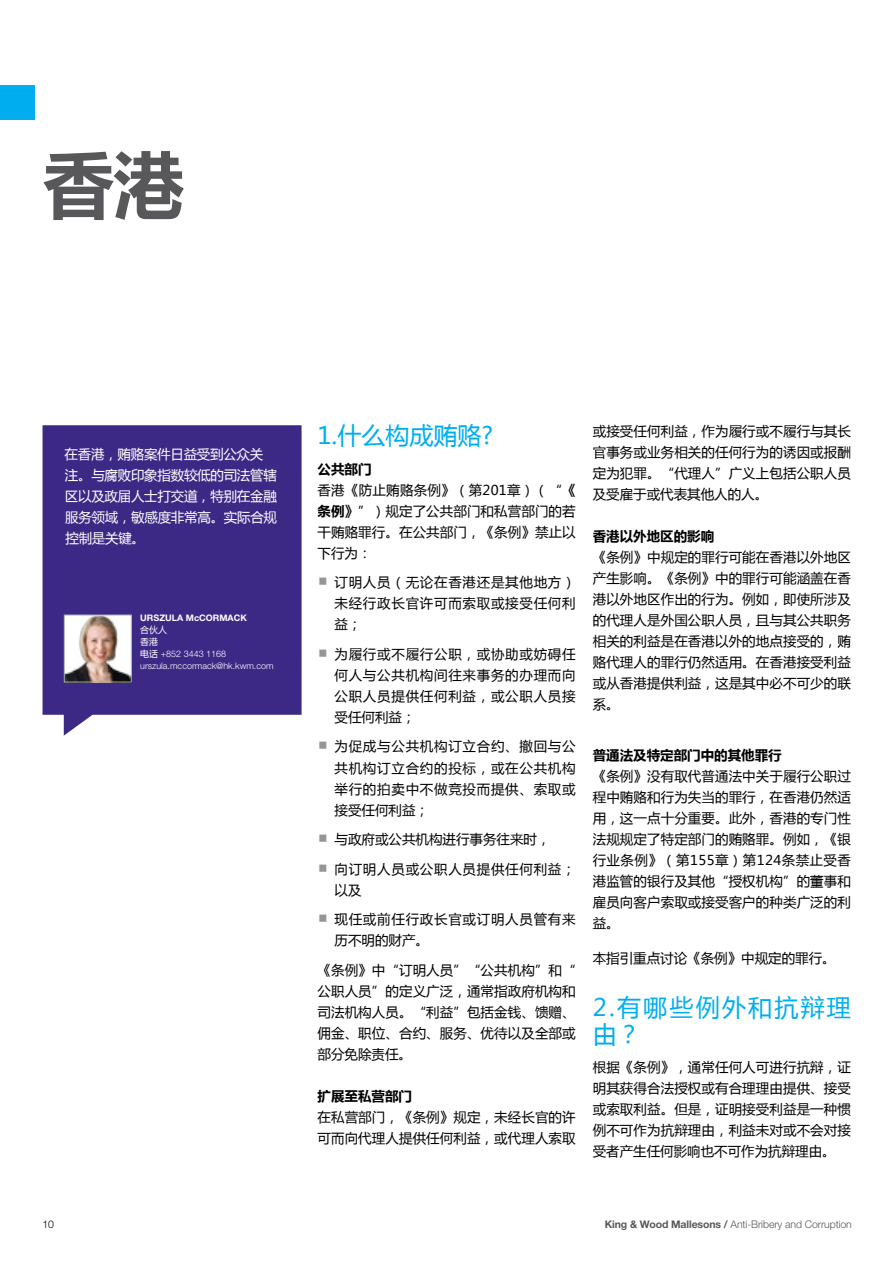
<style>
.page{position:relative;width:893px;height:1263px;background:#fff}
.page>*{position:absolute;margin:0;border:0;box-sizing:border-box;transform-origin:0 0}
.t1{font:700 72px "Microsoft Ya Hei";color:#58585b}
.t2{font:24px/27px "Microsoft Ya Hei";letter-spacing:.095em;color:#00aeef}
.t3{font:13.5px/21px "Microsoft Ya Hei";letter-spacing:.005em;color:#000;text-align:justify}
.t4{font:13.5px/21px "Microsoft Ya Hei";letter-spacing:-.02em;color:#fff}
.t5{font:13.5px/29.5px "Microsoft Ya Hei";letter-spacing:.055em;color:#000}
.t6{font:700 13.5px "Microsoft Ya Hei";color:#000}
.t7{font:300 10.5px "Helvetica Neue LT Std";letter-spacing:-.01em;color:#58585b}
.t8{font:300 10.5px "Helvetica Neue LT Std";color:#000}
.t9{font:300 9px/12px "Helvetica Neue LT Std";color:#fff}
.t10{font:700 9px "Helvetica Neue LT Std";color:#fff}
.t11{font:9px/12px "Microsoft Ya Hei";color:#fff}
.s1{font-family:"Microsoft Ya Hei";font-weight:400}
.s2{font-weight:700}
</style>
<div class="page">
<div style="left:0;top:85px;width:34px;height:34px;background:#00aeef"></div>
<svg style="left:43px;top:425px;width:259px;height:311px;background:#49378d"></svg>
<img style="left:66px;top:616px;width:64px;height:64px">
<div style="left:64px;top:614px;width:68px;height:68px;border:1px solid #a7a9ac"></div>
<h1 class="t1" style="left:43px;top:134px;width:144px">香港</h1>
<p class="t4" style="left:65px;top:443px;width:214px">在香港，贿赂案件日益受到公众关注。与腐败印象指数较低的司法管辖区以及政届人士打交道，特别在金融服务领域，敏感度非常高。实际合规控制是关键。</p>
<p class="t10" style="left:140px;top:612px;width:108px">Urszula McCormack</p>
<p class="t11" style="left:140px;top:623px;width:28px">合伙人香港</p>
<p class="t9" style="left:140px;top:647px;width:135px"><span class="s1">电话</span> +852 3443 1168 urszula.mccormack@hk.kwm.com</p>
<h2 class="t2" style="left:317px;top:422px;width:177px">1.什么构成贿赂?</h2>
<p class="t3" style="left:317px;top:458px;width:260px;text-align:left"><span class="s2">公共部门<br></span>香港《防止贿赂条例》（第201章）（“<span class="s2">《条例》</span>”）规定了公共部门和私营部门的若干贿赂罪行。在公共部门，《条例》禁止以下行为：</p>
<p class="t3" style="left:334px;top:572px;width:243px">订明人员（无论在香港还是其他地方）未经行政长官许可而索取或接受任何利益；</p>
<p class="t3" style="left:334px;top:643px;width:243px">为履行或不履行公职，或协助或妨碍任何人与公共机构间往来事务的办理而向公职人员提供任何利益，或公职人员接受任何利益；</p>
<p class="t3" style="left:334px;top:736px;width:243px">为促成与公共机构订立合约、撤回与公共机构订立合约的投标，或在公共机构举行的拍卖中不做竞投而提供、索取或接受任何利益；</p>
<p class="t5" style="left:334px;top:824px;width:243px">与政府或公共机构进行事务往来时，<br>向订明人员或公职人员提供任何利益；</p>
<p class="t5" style="left:334px;top:874px;width:243px">以及<br>现任或前任行政长官或订明人员管有来</p>
<p class="t3" style="left:317px;top:925px;width:260px;line-height:29.5px;text-indent:17px">历不明的财产。<br>《条例》中“订明人员”“公共机构”和“</p>
<p class="t3" style="left:317px;top:980px;width:260px">公职人员”的定义广泛，通常指政府机构和司法机构人员。“利益”包括金钱、馈赠、佣金、职位、合约、服务、优待以及全部或部分免除责任。</p>
<p class="t6" style="left:317px;top:1086px;width:96px">扩展至私营部门</p>
<p class="t3" style="left:317px;top:1106px;width:260px">在私营部门，《条例》规定，未经长官的许可而向代理人提供任何利益，或代理人索取</p>
<p class="t3" style="left:593px;top:420px;width:260px">或接受任何利益，作为履行或不履行与其长官事务或业务相关的任何行为的诱因或报酬定为犯罪。“代理人”广义上包括公职人员及受雇于或代表其他人的人。</p>
<p class="t6" style="left:593px;top:527px;width:123px">香港以外地区的影响</p>
<p class="t3" style="left:593px;top:546px;width:260px">《条例》中规定的罪行可能在香港以外地区产生影响。《条例》中的罪行可能涵盖在香港以外地区作出的行为。例如，即使所涉及的代理人是外国公职人员，且与其公共职务相关的利益是在香港以外的地点接受的，贿赂代理人的罪行仍然适用。在香港接受利益或从香港提供利益，这是其中必不可少的联系。</p>
<p class="t6" style="left:593px;top:745px;width:190px">普通法及特定部门中的其他罪行</p>
<p class="t3" style="left:593px;top:765px;width:260px">《条例》没有取代普通法中关于履行公职过程中贿赂和行为失当的罪行，在香港仍然适用，这一点十分重要。此外，香港的专门性法规规定了特定部门的贿赂罪。例如，《银行业条例》（第155章）第124条禁止受香港监管的银行及其他“授权机构”的董事和雇员向客户索取或接受客户的种类广泛的利益。</p>
<p class="t3" style="left:593px;top:947px;width:244px">本指引重点讨论《条例》中规定的罪行。</p>
<h2 class="t2" style="left:593px;top:993px;width:260px">2.有哪些例外和抗辩理由？</h2>
<p class="t3" style="left:593px;top:1056px;width:260px">根据《条例》，通常任何人可进行抗辩，证明其获得合法授权或有合理理由提供、接受或索取利益。但是，证明接受利益是一种惯例不可作为抗辩理由，利益未对或不会对接受者产生任何影响也不可作为抗辩理由。</p>
<p class="t8" style="left:43px;top:1218px;width:13px">10</p>
<p class="t7" style="left:605px;top:1218px;width:249px"><span class="s2">King &amp; Wood Mallesons /</span> Anti-Bribery and Corruption</p>
</div>
